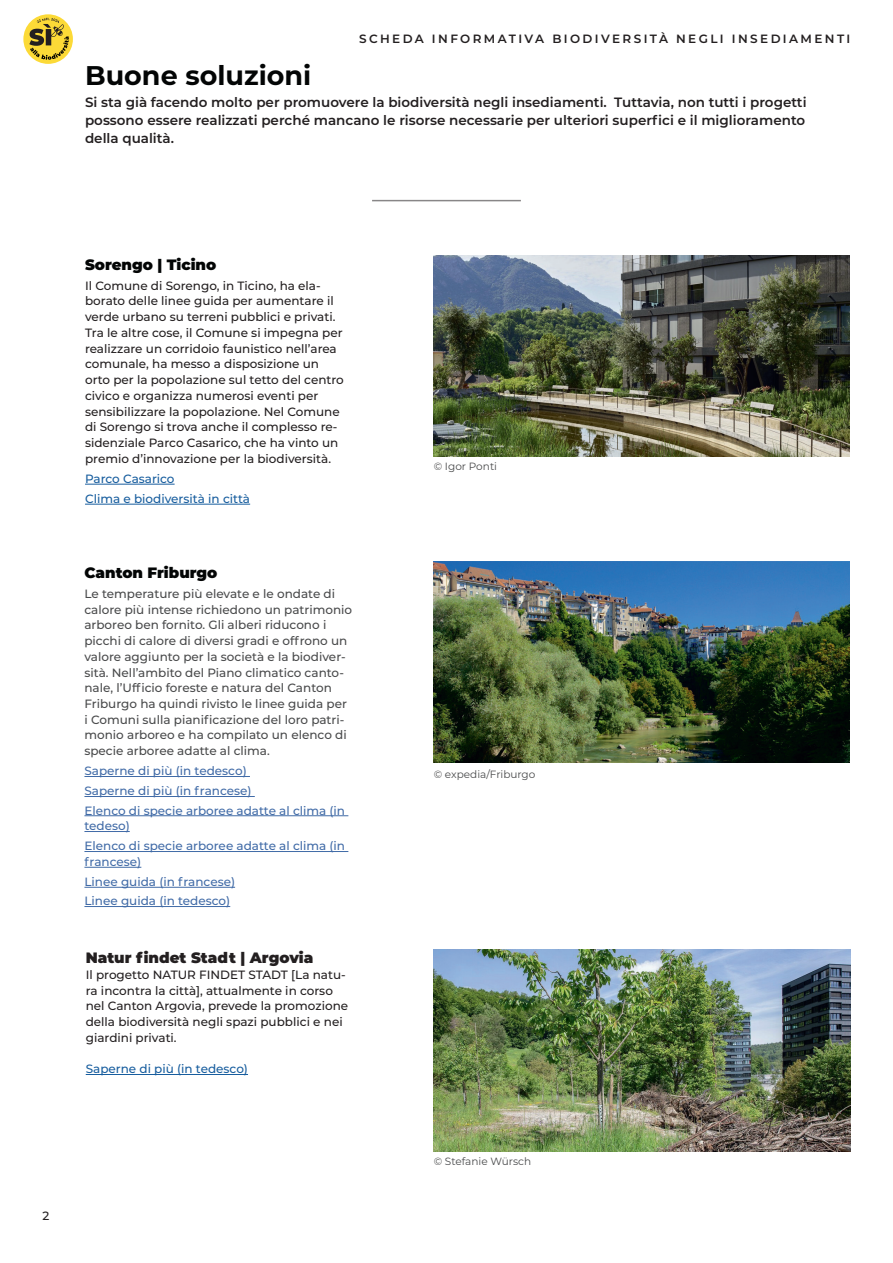
<style>
.page{position:relative;width:893px;height:1263px;background:#fff}
.page>*{position:absolute;margin:0;border:0;box-sizing:border-box;transform-origin:0 0}
.t1{font:700 27px "Montserrat";color:#030505}
.t2{font:900 15px "Montserrat";color:#030505}
.t3{font:900 15px "Montserrat";color:#231f20}
.t4{font:600 13.5px/18px "Montserrat";color:#231f20;text-align:justify}
.t5{font:500 12px/15.8px "Montserrat";color:#231f20}
.t6{font:500 12px/15.8px "Montserrat";color:#494a4b}
.t7{font:500 12px/19.6px "Montserrat";color:#416ba7}
.t8{font:500 12px/20px "Montserrat";color:#175d9e}
.t9{font:600 12px "Montserrat";letter-spacing:.2em;color:#231f20}
.t10{font:10.5px "Montserrat";color:#494a4b}
</style>
<div class="page">
<hr style="left:372px;top:200px;width:149px;height:1px;background:#231f20">
<hr style="left:85px;top:484px;width:90px;height:1px;background:#175d9e">
<hr style="left:85px;top:504px;width:165px;height:1px;background:#175d9e">
<img style="left:434px;top:255px;width:416px;height:202px">
<hr style="left:84px;top:776px;width:166px;height:1px;background:#416ba7">
<hr style="left:84px;top:796px;width:171px;height:1px;background:#416ba7">
<hr style="left:84px;top:815px;width:264px;height:1px;background:#416ba7">
<hr style="left:84px;top:831px;width:46px;height:1px;background:#416ba7">
<hr style="left:84px;top:851px;width:264px;height:1px;background:#416ba7">
<hr style="left:84px;top:867px;width:57px;height:1px;background:#416ba7">
<hr style="left:84px;top:887px;width:151px;height:1px;background:#416ba7">
<hr style="left:84px;top:906px;width:146px;height:1px;background:#416ba7">
<img style="left:433px;top:561px;width:417px;height:202px">
<hr style="left:86px;top:1074px;width:162px;height:1px;background:#175d9e">
<img style="left:434px;top:950px;width:416px;height:201px">
<svg style="left:23px;top:14px;width:50px;height:50px"></svg>
<svg style="left:29px;top:18px;width:40px;height:42px;background:#bca437"></svg>
<p class="t9" style="left:359px;top:30px;width:493px">SCHEDA INFORMATIVA BIODIVERSITÀ NEGLI INSEDIAMENTI</p>
<h1 class="t1" style="left:85px;top:56px;width:228px">Buone soluzioni</h1>
<p class="t4" style="left:85px;top:92px;width:723px">Si sta già facendo molto per promuovere la biodiversità negli insediamenti. Tuttavia, non tutti i progetti possono essere realizzati perché mancano le risorse necessarie per ulteriori superfici e il miglioramento della qualità.</p>
<p class="t2" style="left:85px;top:253px;width:133px">Sorengo | Ticino</p>
<p class="t5" style="left:85px;top:277px;width:260px">Il Comune di Sorengo, in Ticino, ha ela&shy;borato delle linee guida per aumentare il verde urbano su terreni pubblici e privati.<br>Tra le altre cose, il Comune si impegna per realizzare un corridoio faunistico nell’area comunale, ha messo a disposizione un orto per la popolazione sul tetto del centro civico e organizza numerosi eventi per sensibilizzare la popolazione. Nel Comune di Sorengo si trova anche il complesso re&shy;sidenziale Parco Casarico, che ha vinto un premio d’innovazione per la biodiversità.</p>
<p class="t8" style="left:85px;top:468px;width:167px">Parco Casarico<br>Clima e biodiversità in città</p>
<p class="t2" style="left:84px;top:561px;width:134px">Canton Friburgo</p>
<p class="t6" style="left:84px;top:585px;width:269px">Le temperature più elevate e le ondate di calore più intense richiedono un patrimonio arboreo ben fornito. Gli alberi riducono i picchi di calore di diversi gradi e offrono un valore aggiunto per la società e la biodiver&shy;sità. Nell’ambito del Piano climatico canto&shy;nale, l’Ufficio foreste e natura del Canton Friburgo ha quindi rivisto le linee guida per i Comuni sulla pianificazione del loro patri&shy;monio arboreo e ha compilato un elenco di specie arboree adatte al clima.</p>
<p class="t7" style="left:84px;top:761px;width:262px">Saperne di più (in tedesco)<br>Saperne di più (in francese)<br>Elenco di specie arboree adatte al clima (in</p>
<p class="t7" style="left:84px;top:815px;width:262px">tedeso)<br>Elenco di specie arboree adatte al clima (in</p>
<p class="t7" style="left:84px;top:851px;width:152px">francese)<br>Linee guida (in francese)<br>Linee guida (in tedesco)</p>
<p class="t3" style="left:86px;top:946px;width:229px">Natur findet Stadt | Argovia</p>
<p class="t5" style="left:86px;top:966px;width:264px">Il progetto NATUR FINDET STADT [La natu&shy;ra incontra la città], attualmente in corso nel Canton Argovia, prevede la promozione della biodiversità negli spazi pubblici e nei giardini privati.</p>
<p class="t8" style="left:86px;top:1058px;width:164px">Saperne di più (in tedesco)</p>
<p class="t5" style="left:43px;top:1208px;width:8px">2</p>
<p class="t10" style="left:434px;top:459px;width:65px">© Igor Ponti</p>
<p class="t10" style="left:434px;top:767px;width:103px">© expedia/Friburgo</p>
<p class="t10" style="left:434px;top:1154px;width:99px">© Stefanie Würsch</p>
</div>
